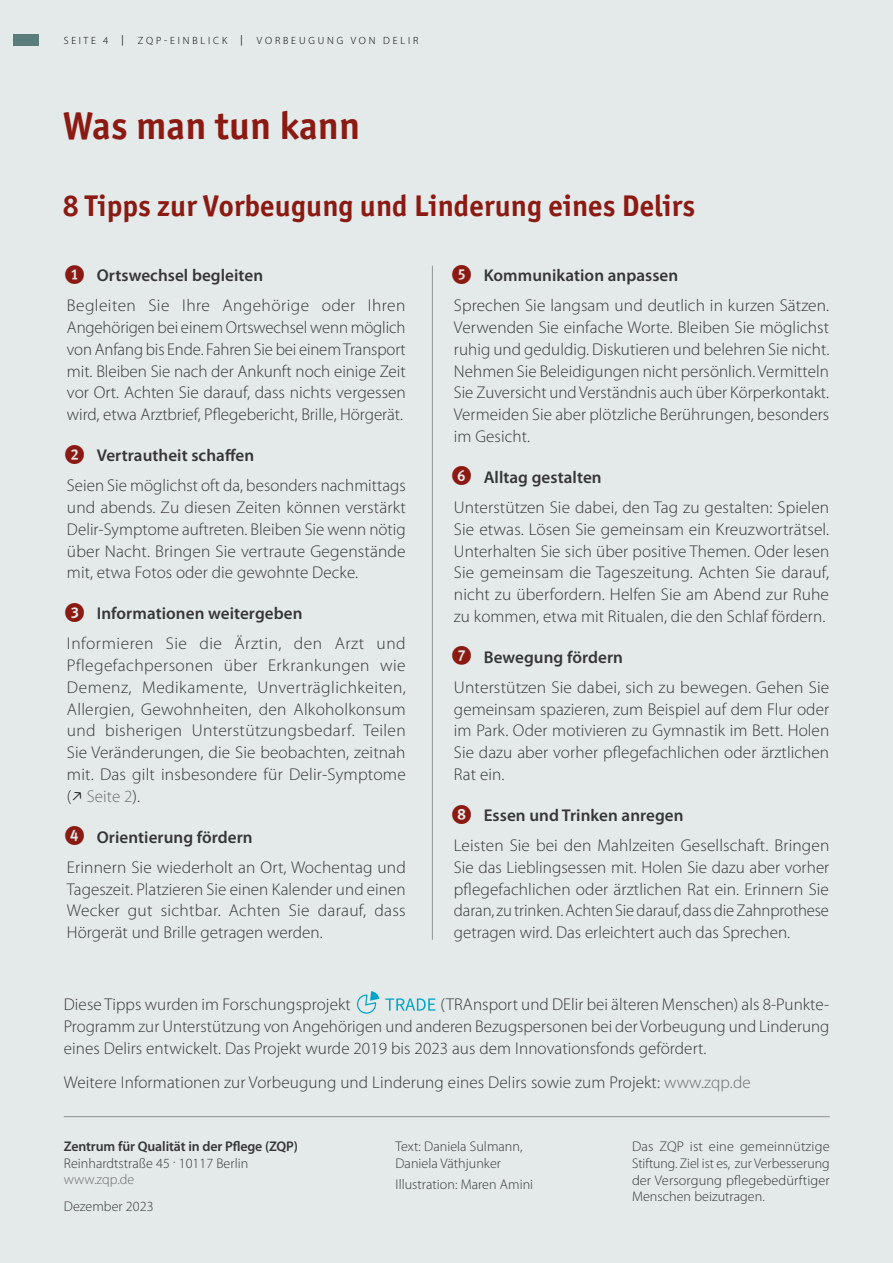
<style>
.page{position:relative;width:893px;height:1263px;background:#e4e9e9}
.page>*{position:absolute;margin:0;border:0;box-sizing:border-box;transform-origin:0 0}
.t1{font:700 39px "Officina Sans ITC Pro";letter-spacing:.005em;color:#8b1a13}
.t2{font:700 30px "Officina Sans ITC Pro";letter-spacing:.005em;color:#8b1a13}
.t3{font:300 17.1px/21.8px "Myriad Pro";letter-spacing:.005em;color:#373636;text-align:justify}
.t4{font:600 17.1px "Myriad Pro";letter-spacing:.005em;color:#373636}
.t5{font:300 17.1px/30.3px "Myriad Pro";letter-spacing:.03em;color:#373636}
.t6{font:300 14.1px/16.8px "Myriad Pro";letter-spacing:.005em;color:#373636;text-align:justify}
.t7{font:600 14.1px "Myriad Pro";letter-spacing:-.01em;color:#373636}
.t8{font:300 14.1px "Myriad Pro";letter-spacing:.005em;color:#6d6d6c}
.t9{font:300 10.5px "Myriad Pro";letter-spacing:.27em;color:#000}
.s1{color:#8b1a13}
.s2{font-weight:600}
.s3{color:#000}
.s4{color:#6d6d6c}
</style>
<div class="page">
<svg style="left:13px;top:34px;width:25px;height:12px"></svg>
<hr style="left:64px;top:1116px;width:766px;height:1px;background:#909090">
<hr style="left:432px;top:266px;width:1px;height:674px;background:#909090">
<svg style="left:385px;top:998px;width:50px;height:12px"></svg>
<svg style="left:356px;top:991px;width:23px;height:23px"></svg>
<p class="t9" style="left:64px;top:34px;width:62px">SEITE 4 |</p>
<p class="t9" style="left:138px;top:34px;width:107px">ZQP-EINBLICK |</p>
<p class="t9" style="left:257px;top:34px;width:163px">VORBEUGUNG VON DELIR</p>
<h1 class="t1" style="left:63px;top:102px;width:299px">Was man tun kann</h1>
<h2 class="t2" style="left:63px;top:187px;width:634px">8 Tipps zur Vorbeugung und Linderung eines Delirs</h2>
<p class="t4" style="left:97px;top:264px;width:168px">Ortswechsel begleiten</p>
<p class="t3" style="left:67px;top:295px;width:340px">Begleiten Sie Ihre Angehörige oder Ihren Angehörigen bei einem Ortswechsel wenn möglich von Anfang bis Ende. Fahren Sie bei einem Transport mit. Bleiben Sie nach der Ankunft noch einige Zeit vor Ort. Achten Sie darauf, dass nichts vergessen wird, etwa Arztbrief, Pflegebericht, Brille, Hörgerät.</p>
<p class="t4" style="left:97px;top:444px;width:159px">Vertrautheit schaffen</p>
<p class="t3" style="left:67px;top:475px;width:340px">Seien Sie möglichst oft da, besonders nachmittags und abends. Zu diesen Zeiten können verstärkt Delir-Symptome auftreten. Bleiben Sie wenn nötig über Nacht. Bringen Sie vertraute Gegenstände mit, etwa Fotos oder die gewohnte Decke.</p>
<p class="t5" style="left:63px;top:598px;width:344px"><span class="s1">▼</span> <span class="s2">Informationen weitergeben<br></span>Informieren Sie die Ärztin, den Arzt und</p>
<p class="t3" style="left:67px;top:654px;width:340px">Pflegefachpersonen über Erkrankungen wie Demenz, Medikamente, Unverträglichkeiten, Allergien, Gewohnheiten, den Alkoholkonsum und bisherigen Unterstützungsbedarf. Teilen Sie Veränderungen, die Sie beobachten, zeitnah mit. Das gilt insbesondere für Delir-Symptome (<span class="s3">□</span> <span class="s4">Seite 2</span>).</p>
<p class="t3" style="left:63px;top:822px;width:345px;line-height:30.3px"><span class="s1">◆</span> <span class="s2">Orientierung fördern<br></span>Erinnern Sie wiederholt an Ort, Wochentag und</p>
<p class="t3" style="left:67px;top:878px;width:340px">Tageszeit. Platzieren Sie einen Kalender und einen Wecker gut sichtbar. Achten Sie darauf, dass Hörgerät und Brille getragen werden.</p>
<p class="t4" style="left:484px;top:264px;width:196px">Kommunikation anpassen</p>
<p class="t3" style="left:454px;top:295px;width:377px">Sprechen Sie langsam und deutlich in kurzen Sätzen.<br>Verwenden Sie einfache Worte. Bleiben Sie möglichst ruhig und geduldig. Diskutieren und belehren Sie nicht.<br>Nehmen Sie Beleidigungen nicht persönlich. Vermitteln Sie Zuversicht und Verständnis auch über Körperkontakt.<br>Vermeiden Sie aber plötzliche Berührungen, besonders im Gesicht.</p>
<p class="t3" style="left:450px;top:462px;width:381px;line-height:30.3px"><span class="s1">□</span> <span class="s2">Alltag gestalten<br></span>Unterstützen Sie dabei, den Tag zu gestalten: Spielen</p>
<p class="t3" style="left:454px;top:518px;width:377px">Sie etwas. Lösen Sie gemeinsam ein Kreuzworträtsel.<br>Unterhalten Sie sich über positive Themen. Oder lesen Sie gemeinsam die Tageszeitung. Achten Sie darauf, nicht zu überfordern. Helfen Sie am Abend zur Ruhe zu kommen, etwa mit Ritualen, die den Schlaf fördern.</p>
<p class="t4" style="left:484px;top:646px;width:141px">Bewegung fördern</p>
<p class="t3" style="left:454px;top:676px;width:377px">Unterstützen Sie dabei, sich zu bewegen. Gehen Sie gemeinsam spazieren, zum Beispiel auf dem Flur oder im Park. Oder motivieren zu Gymnastik im Bett. Holen Sie dazu aber vorher pflegefachlichen oder ärztlichen Rat ein.</p>
<p class="t4" style="left:484px;top:804px;width:201px">Essen und Trinken anregen</p>
<p class="t3" style="left:454px;top:834px;width:377px">Leisten Sie bei den Mahlzeiten Gesellschaft. Bringen Sie das Lieblingsessen mit. Holen Sie dazu aber vorher pflegefachlichen oder ärztlichen Rat ein. Erinnern Sie daran, zu trinken. Achten Sie darauf, dass die Zahnprothese getragen wird. Das erleichtert auch das Sprechen.</p>
<p class="t3" style="left:64px;top:993px;width:767px;text-indent:377px">(TRAnsport und DElir bei älteren Menschen) als 8-Punkte-Programm zur Unterstützung von Angehörigen und anderen Bezugspersonen bei der Vorbeugung und Linderung eines Delirs entwickelt. Das Projekt wurde 2019 bis 2023 aus dem Innovationsfonds gefördert.</p>
<p class="t3" style="left:64px;top:1071px;width:688px">Weitere Informationen zur Vorbeugung und Linderung eines Delirs sowie zum Projekt: <span class="s4">www.zqp.de</span></p>
<p class="t3" style="left:64px;top:993px;width:288px">Diese Tipps wurden im Forschungsprojekt</p>
<p class="t7" style="left:64px;top:1137px;width:236px">Zentrum für Qualität in der Pflege (ZQP)</p>
<p class="t6" style="left:64px;top:1154px;width:186px">Reinhardtstraße 45 · 10117 Berlin</p>
<p class="t8" style="left:64px;top:1171px;width:72px">www.zqp.de</p>
<p class="t6" style="left:64px;top:1197px;width:91px">Dezember 2023</p>
<p class="t6" style="left:395px;top:1137px;width:129px">Text: Daniela Sulmann,<br>Daniela Väthjunker</p>
<p class="t6" style="left:395px;top:1175px;width:139px">Illustration: Maren Amini</p>
<p class="t6" style="left:632px;top:1137px;width:199px">Das ZQP ist eine gemeinnützige Stiftung. Ziel ist es, zur Verbesserung der Versorgung pflegebedürftiger Menschen beizutragen.</p>
</div>
